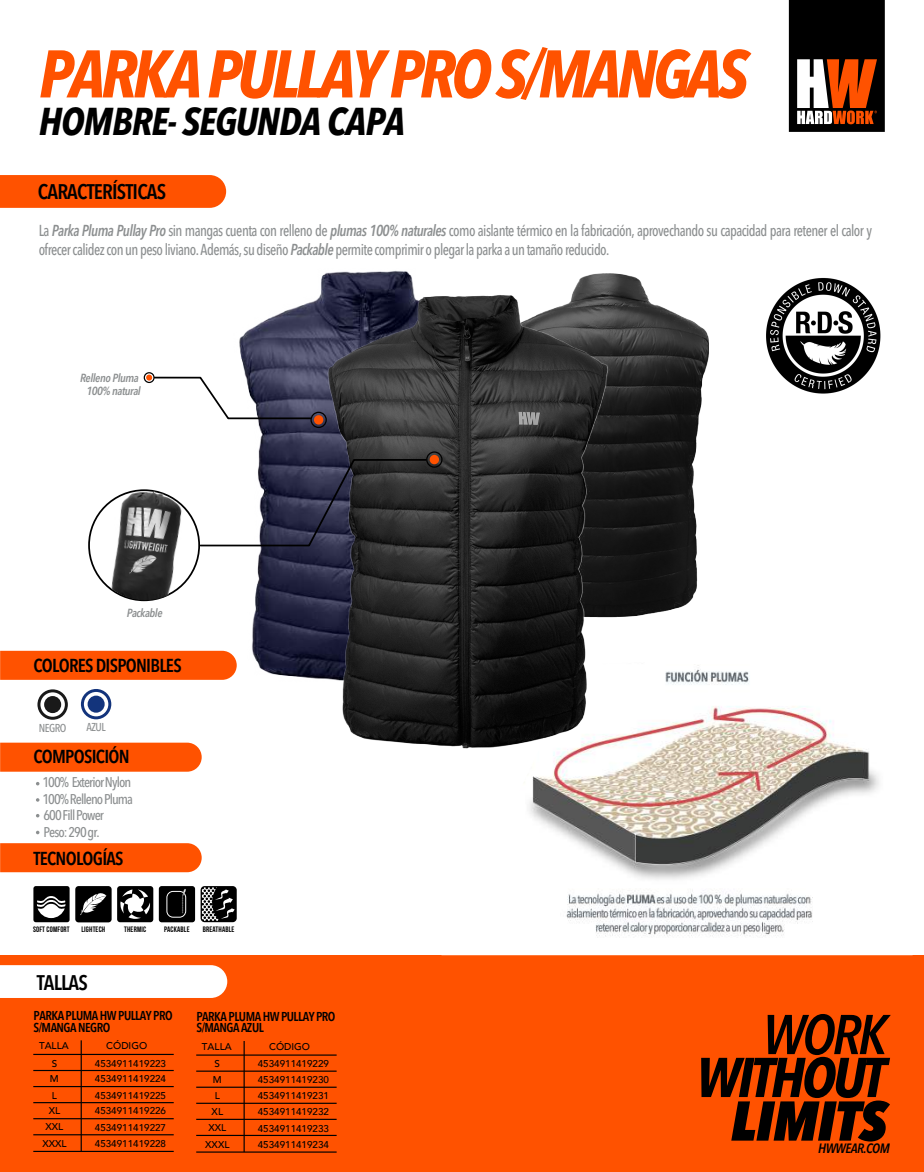
<style>
.page{position:relative;width:924px;height:1172px;background:#fff}
.page>*{position:absolute;margin:0;border:0;box-sizing:border-box;transform-origin:0 0}
.t1{font:italic 700 condensed 66.5px "Avenir Next LT Pro";letter-spacing:-.06em;color:#ff5200}
.t2{font:italic 700 condensed 55.39px "Avenir Next LT Pro";letter-spacing:-.05em;color:#000}
.t3{font:italic 800 condensed 55.39px "Avenir Next LT Pro";letter-spacing:-.01em;color:#000}
.t4{font:italic 600 condensed 55.39px "Avenir Next LT Pro";color:#000}
.t5{font:italic 700 condensed 38.41px "Avenir Next LT Pro";letter-spacing:-.025em;color:#000}
.t6{font:600 condensed 21px "Avenir Next LT Pro";letter-spacing:-.04em;color:#000}
.t7{font:600 condensed 18.55px "Avenir Next LT Pro";letter-spacing:-.04em;color:#000}
.t8{font:500 condensed 15.75px/18.9px "Avenir Next LT Pro";letter-spacing:-.04em;color:#8c8f90;scale:.91 1}
.t9{font:500 condensed 14px/16.5px "Avenir Next LT Pro";letter-spacing:-.065em;color:#8c8f90}
.t10{font:italic 600 condensed 13.39px "Avenir Next LT Pro";letter-spacing:-.04em;color:#000}
.t11{font:600 condensed 12.78px/11.1px "Avenir Next LT Pro";letter-spacing:-.04em;color:#000}
.t12{font:italic 600 condensed 11.64px/13.7px "Avenir Next LT Pro";letter-spacing:-.035em;color:#8c8f90;text-align:center}
.t13{font:500 condensed 11.38px "Avenir Next LT Pro";letter-spacing:-.05em;color:#8c8f90}
.t14{font:500 9.89px/15.8px "Avenir";color:#000;text-align:center}
.t15{font:500 9.8px/16.5px "Avenir";color:#000}
.t16{font:7.88px "Bebas Neue";letter-spacing:.02em;color:#000}
.s1{font-weight:600;font-style:italic}
</style>
<div class="page">
<img style="left:766px;top:278px;width:115px;height:116px">
<div style="left:0;top:955px;width:923px;height:216px;background:#ff5200"></div>
<svg style="left:0;top:175px;width:226px;height:33px;background:#ff5505"></svg>
<svg style="left:788px;top:0;width:96px;height:132px;background:#533628"></svg>
<img style="left:529px;top:665px;width:350px;height:272px">
<svg style="left:37px;top:689px;width:31px;height:30px"></svg>
<div style="left:44px;top:696px;width:17px;height:17px;background:#191919;border-radius:50%"></div>
<svg style="left:0;top:650px;width:199px;height:30px;background:#ff5708"></svg>
<div style="left:0;top:742px;width:202px;height:29px;background:#ff5200"></div>
<div style="left:0;top:843px;width:202px;height:29px;background:#ff5200"></div>
<div style="left:0;top:965px;width:227px;height:32px;background:#fff"></div>
<hr style="left:33px;top:1053px;width:141px;height:2px;background:#000">
<hr style="left:33px;top:1069px;width:141px;height:2px;background:#000">
<hr style="left:33px;top:1085px;width:141px;height:2px;background:#000">
<hr style="left:33px;top:1102px;width:141px;height:1px;background:#000">
<hr style="left:33px;top:1118px;width:141px;height:1px;background:#000">
<hr style="left:81px;top:1040px;width:1px;height:111px;background:#000">
<img style="left:651px;top:303px;width:58px;height:311px">
<img style="left:199px;top:312px;width:84px;height:368px">
<img style="left:283px;top:270px;width:368px;height:517px">
<hr style="left:33px;top:1134px;width:141px;height:1px;background:#000">
<svg style="left:199px;top:458px;width:228px;height:89px"></svg>
<div style="left:426px;top:451px;width:16px;height:17px;border:1px solid #000;border-radius:50%"></div>
<div style="left:429px;top:455px;width:10px;height:9px;background:#ff5200;border-radius:50%"></div>
<div style="left:310px;top:412px;width:17px;height:16px;border:1px solid #000;border-radius:50%"></div>
<div style="left:314px;top:415px;width:9px;height:9px;background:#ff5200;border-radius:50%"></div>
<div style="left:144px;top:372px;width:10px;height:11px;border:1px solid #000;border-radius:50%"></div>
<svg style="left:146px;top:374px;width:166px;height:46px"></svg>
<div style="left:117px;top:886px;width:36px;height:36px;background:#000;border-radius:3px"></div>
<svg style="left:120px;top:889px;width:30px;height:30px"></svg>
<div style="left:33px;top:886px;width:37px;height:36px;background:#000;border-radius:2px"></div>
<svg style="left:37px;top:896px;width:28px;height:22px"></svg>
<hr style="left:33px;top:1150px;width:141px;height:1px;background:#000">
<div style="left:75px;top:886px;width:37px;height:36px;background:#000;border-radius:3px"></div>
<svg style="left:80px;top:893px;width:26px;height:22px"></svg>
<img style="left:94px;top:490px;width:91px;height:110px">
<svg style="left:81px;top:689px;width:30px;height:30px"></svg>
<div style="left:88px;top:695px;width:17px;height:17px;background:#13347c;border-radius:50%"></div>
<svg style="left:200px;top:886px;width:37px;height:36px"></svg>
<svg style="left:202px;top:887px;width:32px;height:33px"></svg>
<svg style="left:159px;top:886px;width:36px;height:36px"></svg>
<hr style="left:196px;top:1054px;width:140px;height:1px;background:#000">
<hr style="left:196px;top:1070px;width:140px;height:1px;background:#000">
<hr style="left:196px;top:1086px;width:140px;height:1px;background:#000">
<hr style="left:196px;top:1102px;width:140px;height:1px;background:#000">
<hr style="left:196px;top:1118px;width:140px;height:1px;background:#000">
<hr style="left:243px;top:1040px;width:1px;height:112px;background:#000">
<hr style="left:196px;top:1134px;width:140px;height:1px;background:#000">
<hr style="left:196px;top:1151px;width:140px;height:1px;background:#000">
<h1 class="t1" style="left:39px;top:33px;width:711px">PARKA PULLAY PRO S/MANGAS</h1>
<h3 class="t5" style="left:39px;top:98px;width:368px">HOMBRE- SEGUNDA CAPA</h3>
<h3 class="t6" style="left:38px;top:179px;width:130px">CARACTERÍSTICAS</h3>
<p class="t8" style="left:39px;top:221px;width:916px">La <span class="s1">Parka Pluma Pullay Pro</span> sin mangas cuenta con relleno de <span class="s1">plumas 100% naturales</span> como aislante térmico en la fabricación, aprovechando su capacidad para retener el calor y ofrecer calidez con un peso liviano. Además, su diseño <span class="s1">Packable</span> permite comprimir o plegar la parka a un tamaño reducido.</p>
<p class="t12" style="left:80px;top:371px;width:62px">Relleno Pluma<br>100% natural</p>
<p class="t12" style="left:127px;top:605px;width:37px">Packable</p>
<p class="t7" style="left:33px;top:654px;width:150px">COLORES DISPONIBLES</p>
<p class="t13" style="left:39px;top:720px;width:29px">NEGRO</p>
<p class="t13" style="left:87px;top:720px;width:21px">AZUL</p>
<p class="t7" style="left:33px;top:745px;width:98px">COMPOSICIÓN</p>
<p class="t9" style="left:42px;top:774px;width:92px">100% Exterior Nylon<br>100% Relleno Pluma<br>600 Fill Power<br>Peso: 290 gr.</p>
<p class="t7" style="left:33px;top:846px;width:92px">TECNOLOGÍAS</p>
<p class="t16" style="left:33px;top:925px;width:38px">SOFT COMFORT</p>
<p class="t16" style="left:124px;top:924px;width:23px">THERMIC</p>
<p class="t16" style="left:81px;top:925px;width:25px">LIGHTECH</p>
<p class="t16" style="left:164px;top:924px;width:27px">PACKABLE</p>
<p class="t16" style="left:202px;top:924px;width:33px">BREATHABLE</p>
<h3 class="t6" style="left:37px;top:969px;width:53px">TALLAS</h3>
<p class="t11" style="left:34px;top:1010px;width:140px">PARKA PLUMA HW PULLAY PRO<br>S/MANGA NEGRO</p>
<p class="t14" style="left:39px;top:1036px;width:31px;line-height:17.7px">TALLA<br>S</p>
<p class="t14" style="left:45px;top:1070px;width:19px">M<br>L<br>XL<br>XXL</p>
<p class="t14" style="left:106px;top:1036px;width:43px">CÓDIGO</p>
<p class="t15" style="left:95px;top:1054px;width:73px">4534911419223</p>
<p class="t15" style="left:95px;top:1070px;width:73px">4534911419224</p>
<p class="t15" style="left:95px;top:1086px;width:73px">4534911419225</p>
<p class="t15" style="left:95px;top:1102px;width:73px">4534911419226</p>
<p class="t15" style="left:95px;top:1118px;width:73px">4534911419227<br>4534911419228</p>
<p class="t14" style="left:42px;top:1135px;width:26px">XXXL</p>
<p class="t11" style="left:196px;top:1010px;width:140px">PARKA PLUMA HW PULLAY PRO<br>S/MANGA AZUL</p>
<p class="t14" style="left:202px;top:1036px;width:31px;line-height:17.7px">TALLA<br>S</p>
<p class="t14" style="left:208px;top:1071px;width:19px">M<br>L<br>XL<br>XXL</p>
<p class="t14" style="left:269px;top:1037px;width:43px">CÓDIGO</p>
<p class="t15" style="left:258px;top:1055px;width:73px">4534911419229</p>
<p class="t15" style="left:258px;top:1070px;width:73px">4534911419230</p>
<p class="t15" style="left:258px;top:1086px;width:73px">4534911419231</p>
<p class="t15" style="left:258px;top:1102px;width:73px">4534911419232</p>
<p class="t15" style="left:258px;top:1119px;width:73px">4534911419233<br>4534911419234</p>
<p class="t14" style="left:205px;top:1136px;width:26px">XXXL</p>
<h2 class="t4" style="left:762px;top:1001px;width:126px">WORK</h2>
<h2 class="t2" style="left:695px;top:1043px;width:191px">WITHOUT</h2>
<h2 class="t3" style="left:730px;top:1086px;width:158px">LIMITS</h2>
<p class="t10" style="left:817px;top:1140px;width:73px">HWWEAR.COM</p>
</div>
